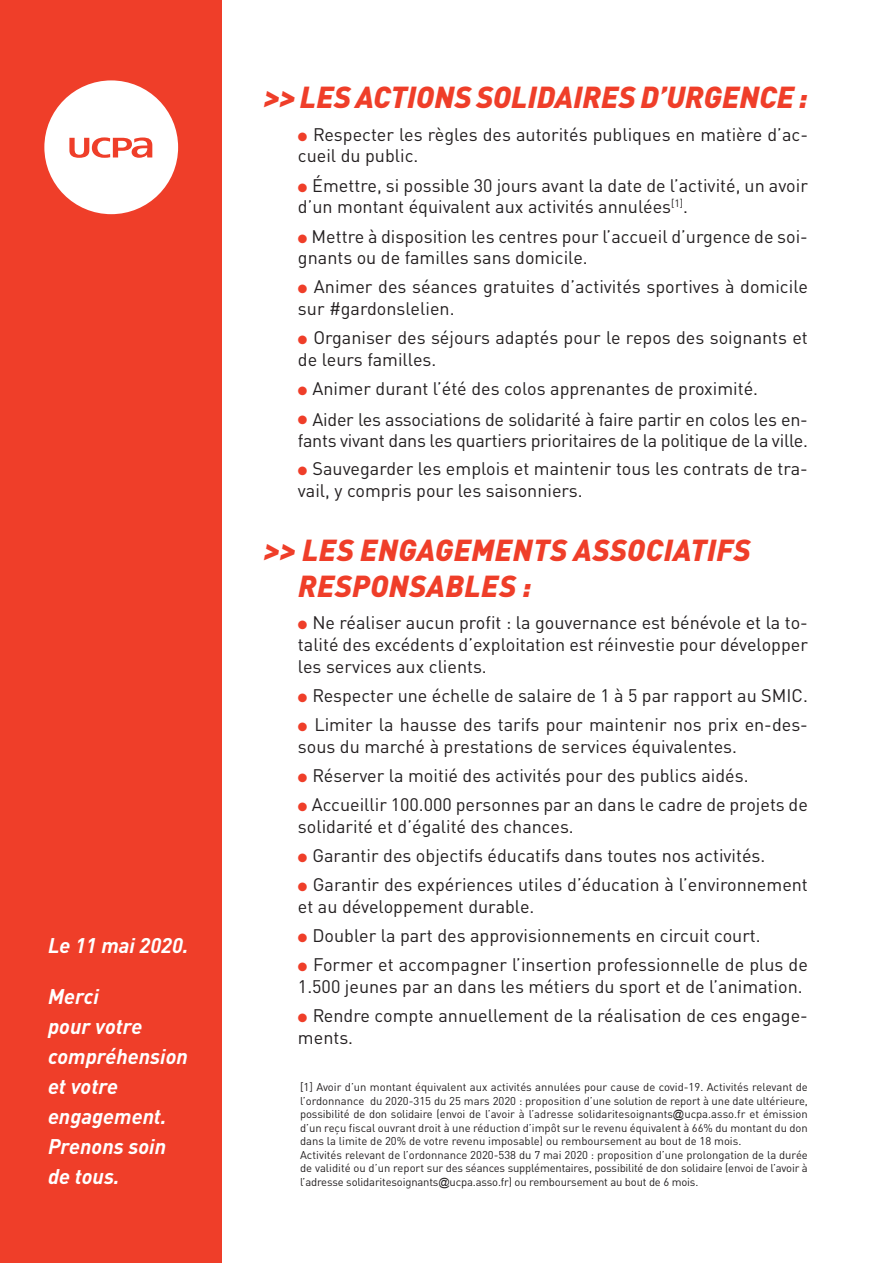
<style>
.page{position:relative;width:893px;height:1263px;background:#fff}
.page>*{position:absolute;margin:0;border:0;box-sizing:border-box;transform-origin:0 0}
.t1{font:italic 900 30px/35.2px "DINOT";letter-spacing:.01em;color:#ef3e29}
.t2{font:italic 700 21px/30px "DINOT";color:#fff}
.t3{font:18px/21.6px "DINOT";color:#231f20}
.t4{font:11.25px/13.5px "DINOT";color:#231f20}
.s1{color:#ef3e29}
.s2{font-family:"Arial"}
</style>
<div class="page">
<div style="left:0;top:0;width:221px;height:1263px;background:#ef3e29"></div>
<div style="left:44px;top:80px;width:134px;height:134px;background:#fff;border-radius:50%"></div>
<svg style="left:69px;top:137px;width:83px;height:21px"></svg>
<p class="t2" style="left:48px;top:930px;width:142px">Le 11 mai 2020.</p>
<p class="t2" style="left:48px;top:981px;width:142px">Merci<br>pour votre compréhension et votre engagement.<br>Prenons soin de tous.</p>
<h1 class="t1" style="left:264px;top:79px;width:545px">&gt;&gt; LES ACTIONS SOLIDAIRES D’URGENCE :</h1>
<p class="t3" style="left:298px;top:123px;width:511px"><span class="s1">●</span> Respecter les règles des autorités publiques en matière d’ac&shy;cueil du public.</p>
<p class="t3" style="left:298px;top:174px;width:511px"><span class="s1">●</span> Émettre, si possible 30 jours avant la date de l’activité, un avoir d’un montant équivalent aux activités annulées<sup>[1]</sup>.</p>
<p class="t3" style="left:298px;top:225px;width:511px"><span class="s1">●</span> Mettre à disposition les centres pour l’accueil d’urgence de soi&shy;gnants ou de familles sans domicile.</p>
<p class="t3" style="left:298px;top:276px;width:511px"><span class="s1">●</span> Animer des séances gratuites d’activités sportives à domicile sur #gardonslelien.</p>
<p class="t3" style="left:298px;top:327px;width:511px"><span class="s1">●</span> Organiser des séjours adaptés pour le repos des soignants et de leurs familles.</p>
<p class="t3" style="left:298px;top:377px;width:462px"><span class="s1">●</span> Animer durant l’été des colos apprenantes de proximité.</p>
<p class="t3" style="left:298px;top:408px;width:511px"><span class="s1">●</span> Aider les associations de solidarité à faire partir en colos les en&shy;fants vivant dans les quartiers prioritaires de la politique de la ville.</p>
<p class="t3" style="left:298px;top:458px;width:511px"><span class="s1">●</span> Sauvegarder les emplois et maintenir tous les contrats de tra&shy;vail, y compris pour les saisonniers.</p>
<h1 class="t1" style="left:298px;top:532px;width:454px;text-indent:-34px">&gt;&gt; LES ENGAGEMENTS ASSOCIATIFS<br>RESPONSABLES :</h1>
<p class="t3" style="left:298px;top:612px;width:511px;text-align:justify"><span class="s1">●</span> Ne réaliser aucun profit : la gouvernance est bénévole et la to&shy;talité des excédents d’exploitation est réinvestie pour développer les services aux clients.</p>
<p class="t3" style="left:298px;top:684px;width:511px"><span class="s1">●</span> Respecter une échelle de salaire de 1 à 5 par rapport au SMIC.</p>
<p class="t3" style="left:298px;top:713px;width:511px"><span class="s1">●</span> Limiter la hausse des tarifs pour maintenir nos prix en-des&shy;sous du marché à prestations de services équivalentes.</p>
<p class="t3" style="left:298px;top:764px;width:452px"><span class="s1">●</span> Réserver la moitié des activités pour des publics aidés.</p>
<p class="t3" style="left:298px;top:793px;width:511px"><span class="s1">●</span> Accueillir 100.000 personnes par an dans le cadre de projets de solidarité et d’égalité des chances.</p>
<p class="t3" style="left:298px;top:844px;width:469px"><span class="s1">●</span> Garantir des objectifs éducatifs dans toutes nos activités.</p>
<p class="t3" style="left:298px;top:874px;width:511px"><span class="s1">●</span> Garantir des expériences utiles d’éducation à l’environnement et au développement durable.</p>
<p class="t3" style="left:298px;top:924px;width:464px"><span class="s1">●</span> Doubler la part des approvisionnements en circuit court.</p>
<p class="t3" style="left:298px;top:954px;width:511px"><span class="s1">●</span> Former et accompagner l’insertion professionnelle de plus de<br>1.500 jeunes par an dans les métiers du sport et de l’animation.</p>
<p class="t3" style="left:298px;top:1005px;width:511px"><span class="s1">●</span> Rendre compte annuellement de la réalisation de ces engage&shy;ments.</p>
<p class="t4" style="left:300px;top:1080px;width:509px">[1] Avoir d’un montant équivalent aux activités annulées pour cause de covid-19. Activités relevant de l’ordonnance du 2020-315 du 25 mars 2020 : proposition d’une solution de report à une date ultérieure, possibilité de don solidaire (envoi de l’avoir à l’adresse solidaritesoignants<span class="s2">@</span>ucpa.asso.fr et émission d’un reçu fiscal ouvrant droit à une réduction d’impôt sur le revenu équivalent à 66% du montant du don dans la limite de 20% de votre revenu imposable) ou remboursement au bout de 18 mois.<br>Activités relevant de l’ordonnance 2020-538 du 7 mai 2020 : proposition d’une prolongation de la durée de validité ou d’un report sur des séances supplémentaires, possibilité de don solidaire (envoi de l’avoir à l’adresse solidaritesoignants<span class="s2">@</span>ucpa.asso.fr) ou remboursement au bout de 6 mois.</p>
</div>
